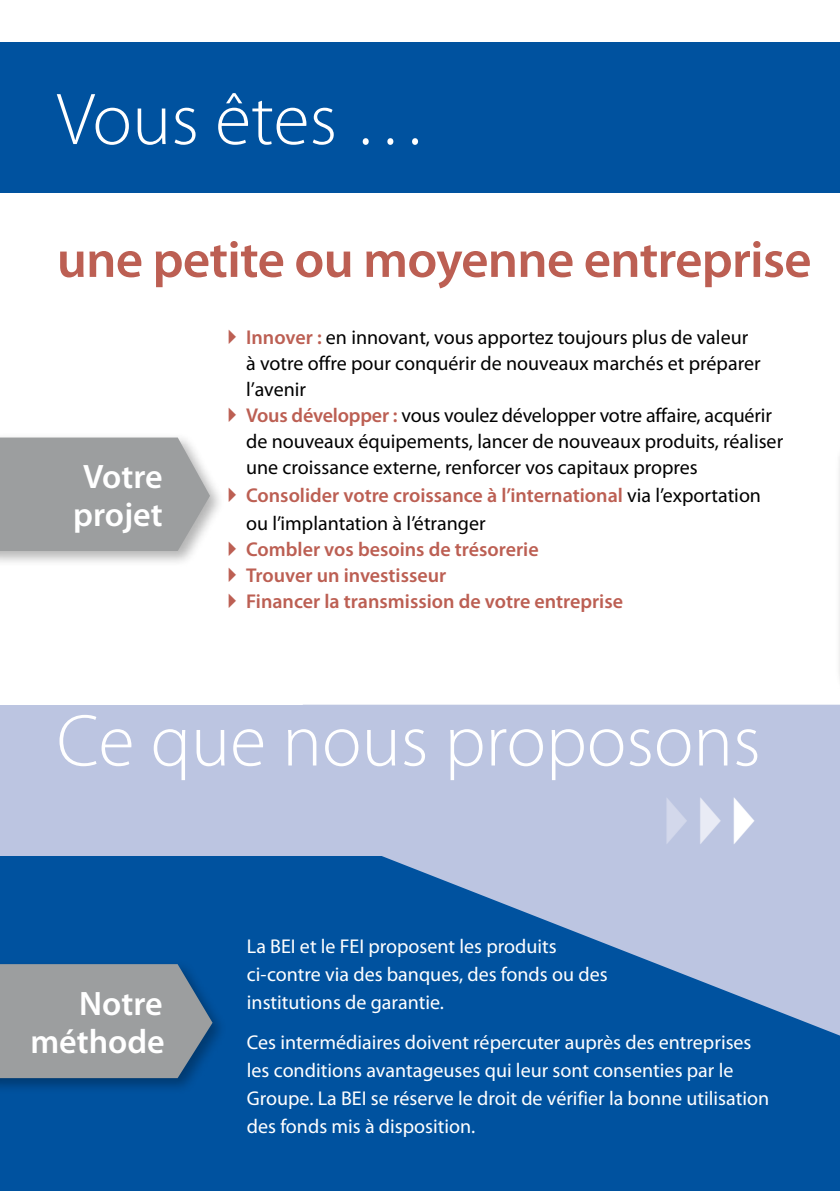
<style>
.page{position:relative;width:840px;height:1191px;background:#fff}
.page>*{position:absolute;margin:0;border:0;box-sizing:border-box;transform-origin:0 0}
.t1{font:300 74px "Myriad Pro";color:#fff}
.t2{font:600 52px "Myriad Pro";letter-spacing:-.015em;color:#bc5f53}
.t3{font:600 34px/38px "Myriad Pro";color:#fff;text-align:right}
.t4{font:20px/26px "Myriad Pro";color:#000}
.t5{font:20px/28px "Myriad Pro";color:#fff}
.t6{font:600 20px/26px "Myriad Pro";color:#bc5f53}
.s1{font-weight:600;color:#bc5f53}
</style>
<div class="page">
<div style="left:0;top:855px;width:839px;height:336px;background:#00529f"></div>
<svg style="left:302px;top:855px;width:537px;height:180px;background:#5083bb"></svg>
<div style="left:0;top:42px;width:839px;height:151px;background:#00529f"></div>
<div style="left:0;top:704px;width:839px;height:151px;background:#bcc5e1"></div>
<div style="left:0;top:958px;width:228px;height:137px;background:#000;opacity:.3"></div>
<svg style="left:0;top:964px;width:212px;height:114px;background:#8f979d"></svg>
<div style="left:0;top:432px;width:225px;height:135px;background:#000;opacity:.3"></div>
<svg style="left:0;top:437px;width:210px;height:114px;background:#a1a3a4"></svg>
<img style="left:839px;top:457px;width:1px;height:218px">
<hr style="left:836px;top:445px;width:3px;height:230px;background:#fafafa">
<h1 class="t1" style="left:57px;top:79px;width:372px">Vous êtes …</h1>
<h2 class="t2" style="left:57px;top:226px;width:756px">une petite ou moyenne entreprise</h2>
<h3 class="t3" style="left:73px;top:457px;width:91px;text-align:left">Votre projet</h3>
<p class="t4" style="left:246px;top:324px;width:538px"><span class="s1">Innover :</span> en innovant, vous apportez toujours plus de valeur<br>à votre offre pour conquérir de nouveaux marchés et préparer l’avenir<br><span class="s1">Vous développer :</span> vous voulez développer votre affaire, acquérir de nouveaux équipements, lancer de nouveaux produits, réaliser une croissance externe, renforcer vos capitaux propres</p>
<p class="t4" style="left:246px;top:481px;width:516px;line-height:28px"><span class="s1">Consolider votre croissance à l’international</span> via l’exportation ou l’implantation à l’étranger</p>
<p class="t6" style="left:246px;top:536px;width:378px">Combler vos besoins de trésorerie<br>Trouver un investisseur<br>Financer la transmission de votre entreprise</p>
<h1 class="t1" style="left:57px;top:700px;width:705px">Ce que nous proposons</h1>
<h3 class="t3" style="left:30px;top:983px;width:136px">Notre méthode</h3>
<p class="t5" style="left:247px;top:932px;width:362px">La BEI et le FEI proposent les produits ci-contre via des banques, des fonds ou des institutions de garantie.</p>
<p class="t5" style="left:247px;top:1027px;width:523px">Ces intermédiaires doivent répercuter auprès des entreprises les conditions avantageuses qui leur sont consenties par le Groupe. La BEI se réserve le droit de vérifier la bonne utilisation des fonds mis à disposition.</p>
</div>
